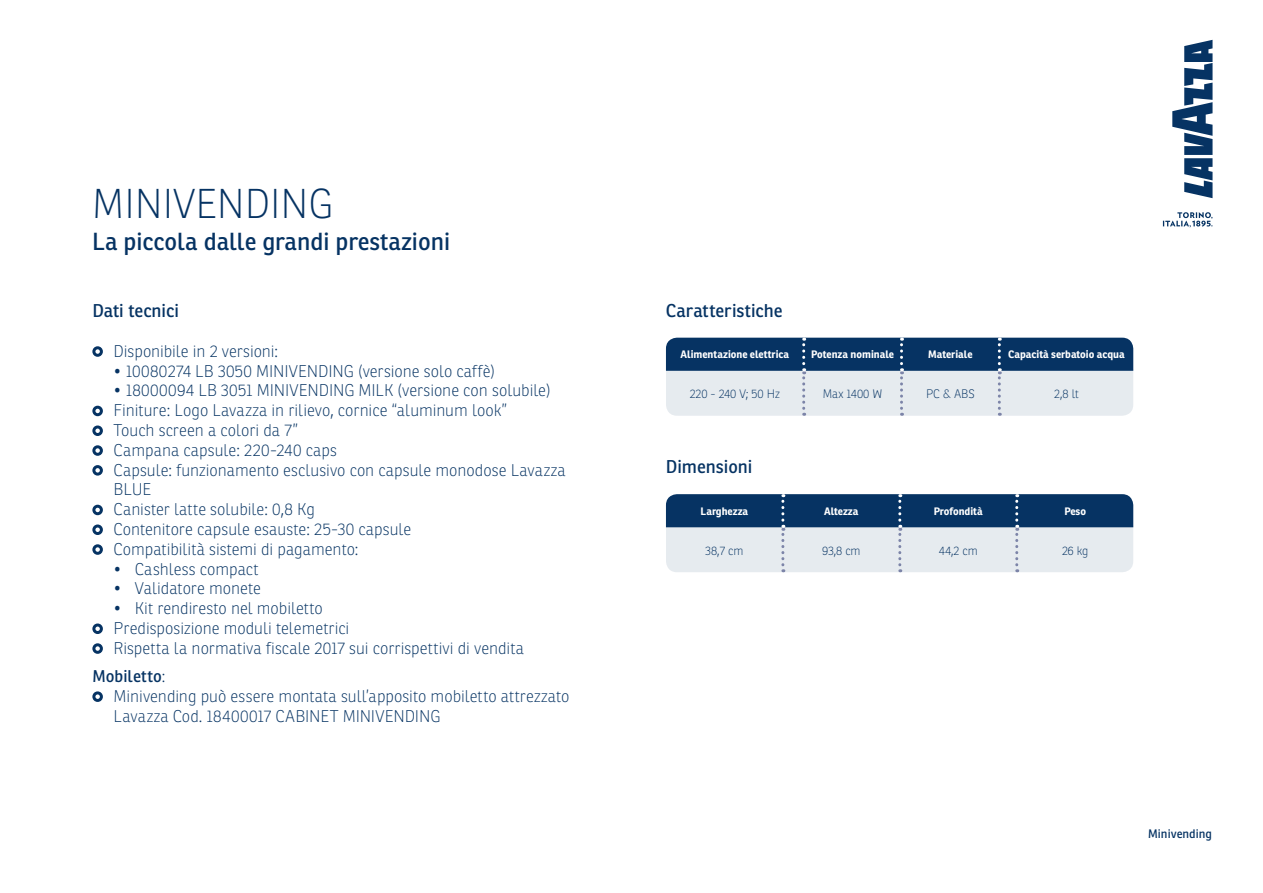
<style>
.page{position:relative;width:1263px;height:893px;background:#fff}
.page>*{position:absolute;margin:0;border:0;box-sizing:border-box;transform-origin:0 0}
.t1{font:100 40.5px "Ronnia";color:#063363}
.t2{font:24px "Ronnia";color:#063363}
.t3{font:18px "Ronnia";color:#063363}
.t4{font:100 16.5px/19.8px "Ronnia";color:#063363}
.t5{font:100 12px "Ronnia";color:#063363}
.t6{font:12px "Ronnia";color:#063363}
.t7{font:700 10.5px "Ronnia";color:#fff}
.s1{font-weight:400}
</style>
<div class="page">
<svg style="left:1163px;top:40px;width:49px;height:187px"></svg>
<div style="left:92px;top:346px;width:11px;height:11px;border:3px solid #063363;border-radius:50%"></div>
<div style="left:92px;top:406px;width:11px;height:10px;border:3px solid #063363;border-radius:50%"></div>
<div style="left:92px;top:425px;width:11px;height:11px;border:3px solid #063363;border-radius:50%"></div>
<div style="left:92px;top:445px;width:11px;height:11px;border:3px solid #063363;border-radius:50%"></div>
<div style="left:92px;top:465px;width:11px;height:11px;border:3px solid #063363;border-radius:50%"></div>
<div style="left:92px;top:505px;width:11px;height:10px;border:3px solid #063363;border-radius:50%"></div>
<div style="left:92px;top:524px;width:11px;height:11px;border:3px solid #063363;border-radius:50%"></div>
<div style="left:92px;top:544px;width:11px;height:11px;border:3px solid #063363;border-radius:50%"></div>
<div style="left:92px;top:623px;width:11px;height:11px;border:3px solid #063363;border-radius:50%"></div>
<div style="left:92px;top:643px;width:11px;height:11px;border:3px solid #063363;border-radius:50%"></div>
<div style="left:92px;top:691px;width:11px;height:11px;border:3px solid #063363;border-radius:50%"></div>
<svg style="left:666px;top:338px;width:467px;height:78px;background:#889eb4"></svg>
<svg style="left:666px;top:494px;width:467px;height:78px;background:#879db3"></svg>
<h1 class="t1" style="left:92px;top:180px;width:242px">MINIVENDING</h1>
<h2 class="t2" style="left:92px;top:226px;width:360px">La piccola dalle grandi prestazioni</h2>
<p class="t3" style="left:92px;top:299px;width:88px">Dati tecnici</p>
<p class="t4" style="left:114px;top:341px;width:166px">Disponibile in 2 versioni:</p>
<p class="t4" style="left:114px;top:361px;width:383px">• 10080274 LB 3050 MINIVENDING (versione solo caffè)</p>
<p class="t4" style="left:114px;top:381px;width:454px">• 18000094 LB 3051 MINIVENDING MILK (versione con solubile)<br>Finiture: Logo Lavazza in rilievo, cornice “aluminum look”<br>Touch screen a colori da 7”<br>Campana capsule: 220-240 caps<br>Capsule: funzionamento esclusivo con capsule monodose Lavazza BLUE<br>Canister latte solubile: 0,8 Kg<br>Contenitore capsule esauste: 25-30 capsule<br>Compatibilità sistemi di pagamento:</p>
<p class="t4" style="left:114px;top:559px;width:146px">• Cashless compact</p>
<p class="t4" style="left:114px;top:579px;width:149px">• Validatore monete</p>
<p class="t4" style="left:114px;top:598px;width:412px">• Kit rendiresto nel mobiletto<br>Predisposizione moduli telemetrici<br>Rispetta la normativa fiscale 2017 sui corrispettivi di vendita</p>
<p class="t4" style="left:114px;top:666px;width:457px;text-indent:-21px"><span class="s1">Mobiletto</span>:<br>Minivending può essere montata sull’apposito mobiletto attrezzato<br>Lavazza Cod. 18400017 CABINET MINIVENDING</p>
<p class="t3" style="left:666px;top:299px;width:118px">Caratteristiche</p>
<p class="t7" style="left:680px;top:348px;width:110px">Alimentazione elettrica</p>
<p class="t7" style="left:811px;top:348px;width:85px">Potenza nominale</p>
<p class="t7" style="left:928px;top:348px;width:46px">Materiale</p>
<p class="t7" style="left:1008px;top:348px;width:118px">Capacità serbatoio acqua</p>
<p class="t5" style="left:690px;top:387px;width:91px">220 - 240 V; 50 Hz</p>
<p class="t5" style="left:823px;top:387px;width:61px">Max 1400 W</p>
<p class="t5" style="left:926px;top:387px;width:50px">PC &amp; ABS</p>
<p class="t5" style="left:1054px;top:387px;width:26px">2,8 lt</p>
<p class="t3" style="left:666px;top:455px;width:88px">Dimensioni</p>
<p class="t7" style="left:701px;top:504px;width:49px">Larghezza</p>
<p class="t7" style="left:824px;top:504px;width:36px">Altezza</p>
<p class="t7" style="left:934px;top:504px;width:50px">Profondità</p>
<p class="t7" style="left:1064px;top:504px;width:23px">Peso</p>
<p class="t5" style="left:705px;top:543px;width:40px">38,7 cm</p>
<p class="t5" style="left:822px;top:543px;width:40px">93,8 cm</p>
<p class="t5" style="left:939px;top:543px;width:40px">44,2 cm</p>
<p class="t5" style="left:1062px;top:543px;width:28px">26 kg</p>
<p class="t6" style="left:1148px;top:826px;width:65px">Minivending</p>
</div>
